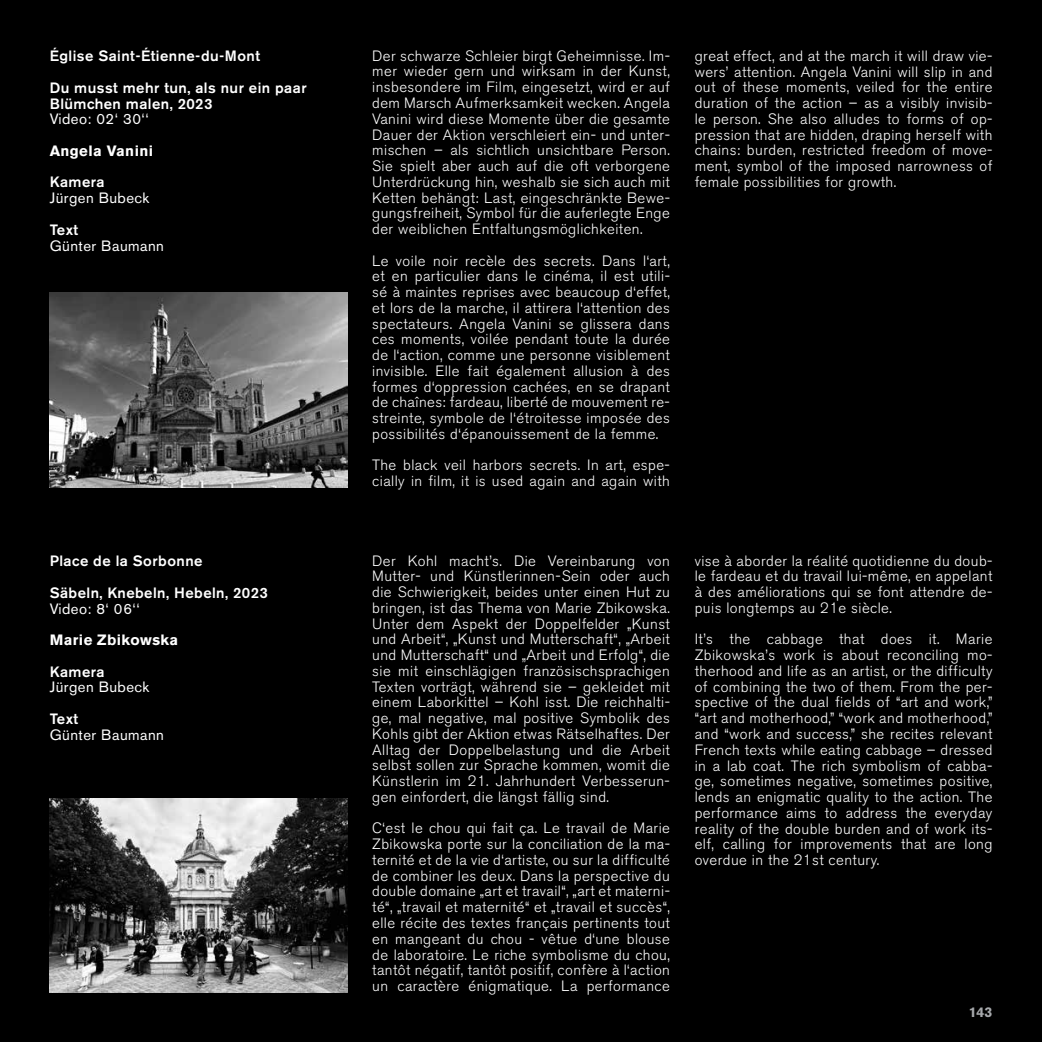
<style>
.page{position:relative;width:1042px;height:1042px;background:#000}
.page>*{position:absolute;margin:0;border:0;box-sizing:border-box;transform-origin:0 0}
.t1{font:300 14.88px/15.8px "Akzidenz Grotesk BE";letter-spacing:.03em;color:#fff;text-align:justify}
.t2{font:500 14.88px/31.5px "Akzidenz Grotesk BE";letter-spacing:.03em;color:#fff}
.t3{font:14.88px "Akzidenz Grotesk BE";letter-spacing:.03em;color:#fff}
.t4{font:700 14.88px "Akzidenz Grotesk BE";letter-spacing:.03em;color:#fff}
.t5{font:700 14px "Akzidenz Grotesk BE";color:#a7a9ac}
</style>
<div class="page">
<img style="left:50px;top:293px;width:297px;height:194px">
<img style="left:50px;top:798px;width:297px;height:194px">
<p class="t2" style="left:50px;top:40px;width:258px">Église Saint-Étienne-du-Mont<br>Du musst mehr tun, als nur ein paar</p>
<p class="t2" style="left:50px;top:88px;width:164px">Blümchen malen, 2023</p>
<p class="t3" style="left:50px;top:110px;width:101px">Video: 02‘ 30‘‘</p>
<p class="t4" style="left:50px;top:142px;width:105px">Angela Vanini</p>
<p class="t2" style="left:50px;top:166px;width:56px">Kamera</p>
<p class="t3" style="left:50px;top:189px;width:101px">Jürgen Bubeck</p>
<p class="t2" style="left:50px;top:214px;width:30px">Text</p>
<p class="t3" style="left:50px;top:236px;width:116px">Günter Baumann</p>
<p class="t2" style="left:50px;top:545px;width:220px">Place de la Sorbonne<br>Säbeln, Knebeln, Hebeln, 2023</p>
<p class="t3" style="left:50px;top:599px;width:92px">Video: 8‘ 06‘‘</p>
<p class="t4" style="left:50px;top:631px;width:130px">Marie Zbikowska</p>
<p class="t2" style="left:50px;top:655px;width:56px">Kamera</p>
<p class="t3" style="left:50px;top:678px;width:101px">Jürgen Bubeck</p>
<p class="t2" style="left:50px;top:703px;width:30px">Text</p>
<p class="t3" style="left:50px;top:725px;width:116px">Günter Baumann</p>
<p class="t1" style="left:372px;top:48px;width:299px">Der schwarze Schleier birgt Geheimnisse. Im&shy;mer wieder gern und wirksam in der Kunst, insbesondere im Film, eingesetzt, wird er auf dem Marsch Aufmerksamkeit wecken. Angela Vanini wird diese Momente über die gesamte Dauer der Aktion verschleiert ein- und unter&shy;mischen – als sichtlich unsichtbare Person.<br>Sie spielt aber auch auf die oft verborgene Unterdrückung hin, weshalb sie sich auch mit Ketten behängt: Last, eingeschränkte Bewe&shy;gungsfreiheit, Symbol für die auferlegte Enge der weiblichen Entfaltungsmöglichkeiten.</p>
<p class="t1" style="left:372px;top:253px;width:299px">Le voile noir recèle des secrets. Dans l‘art, et en particulier dans le cinéma, il est utili&shy;sé à maintes reprises avec beaucoup d‘effet, et lors de la marche, il attirera l‘attention des spectateurs. Angela Vanini se glissera dans ces moments, voilée pendant toute la durée de l‘action, comme une personne visiblement invisible. Elle fait également allusion à des formes d‘oppression cachées, en se drapant de chaînes: fardeau, liberté de mouvement re&shy;streinte, symbole de l‘étroitesse imposée des possibilités d‘épanouissement de la femme.</p>
<p class="t1" style="left:372px;top:458px;width:299px">The black veil harbors secrets. In art, espe&shy;cially in film, it is used again and again with</p>
<p class="t1" style="left:695px;top:48px;width:299px">great effect, and at the march it will draw vie&shy;wers’ attention. Angela Vanini will slip in and out of these moments, veiled for the entire duration of the action – as a visibly invisib&shy;le person. She also alludes to forms of op&shy;pression that are hidden, draping herself with chains: burden, restricted freedom of move&shy;ment, symbol of the imposed narrowness of female possibilities for growth.</p>
<p class="t1" style="left:372px;top:553px;width:299px">Der Kohl macht’s. Die Vereinbarung von Mutter- und Künstlerinnen-Sein oder auch die Schwierigkeit, beides unter einen Hut zu bringen, ist das Thema von Marie Zbikowska.<br>Unter dem Aspekt der Doppelfelder „Kunst und Arbeit“, „Kunst und Mutterschaft“, „Arbeit und Mutterschaft“ und „Arbeit und Erfolg“, die sie mit einschlägigen französischsprachigen Texten vorträgt, während sie – gekleidet mit einem Laborkittel – Kohl isst. Die reichhalti&shy;ge, mal negative, mal positive Symbolik des Kohls gibt der Aktion etwas Rätselhaftes. Der Alltag der Doppelbelastung und die Arbeit selbst sollen zur Sprache kommen, womit die Künstlerin im 21. Jahrhundert Verbesserun&shy;gen einfordert, die längst fällig sind.</p>
<p class="t1" style="left:372px;top:821px;width:299px">C‘est le chou qui fait ça. Le travail de Marie Zbikowska porte sur la conciliation de la ma&shy;ternité et de la vie d‘artiste, ou sur la difficulté de combiner les deux. Dans la perspective du double domaine „art et travail“, „art et materni&shy;té“, „travail et maternité“ et „travail et succès“, elle récite des textes français pertinents tout en mangeant du chou - vêtue d‘une blouse de laboratoire. Le riche symbolisme du chou, tantôt négatif, tantôt positif, confère à l‘action un caractère énigmatique. La performance</p>
<p class="t1" style="left:695px;top:553px;width:299px">vise à aborder la réalité quotidienne du doub&shy;le fardeau et du travail lui-même, en appelant à des améliorations qui se font attendre de&shy;puis longtemps au 21e siècle.</p>
<p class="t1" style="left:695px;top:632px;width:299px">It’s the cabbage that does it. Marie Zbikowska’s work is about reconciling mo&shy;therhood and life as an artist, or the difficulty of combining the two of them. From the per&shy;spective of the dual fields of “art and work,” “art and motherhood,” “work and motherhood,” and “work and success,” she recites relevant French texts while eating cabbage – dressed in a lab coat. The rich symbolism of cabba&shy;ge, sometimes negative, sometimes positive, lends an enigmatic quality to the action. The performance aims to address the everyday reality of the double burden and of work its&shy;elf, calling for improvements that are long overdue in the 21st century.</p>
<p class="t5" style="left:969px;top:1003px;width:25px">143</p>
</div>
